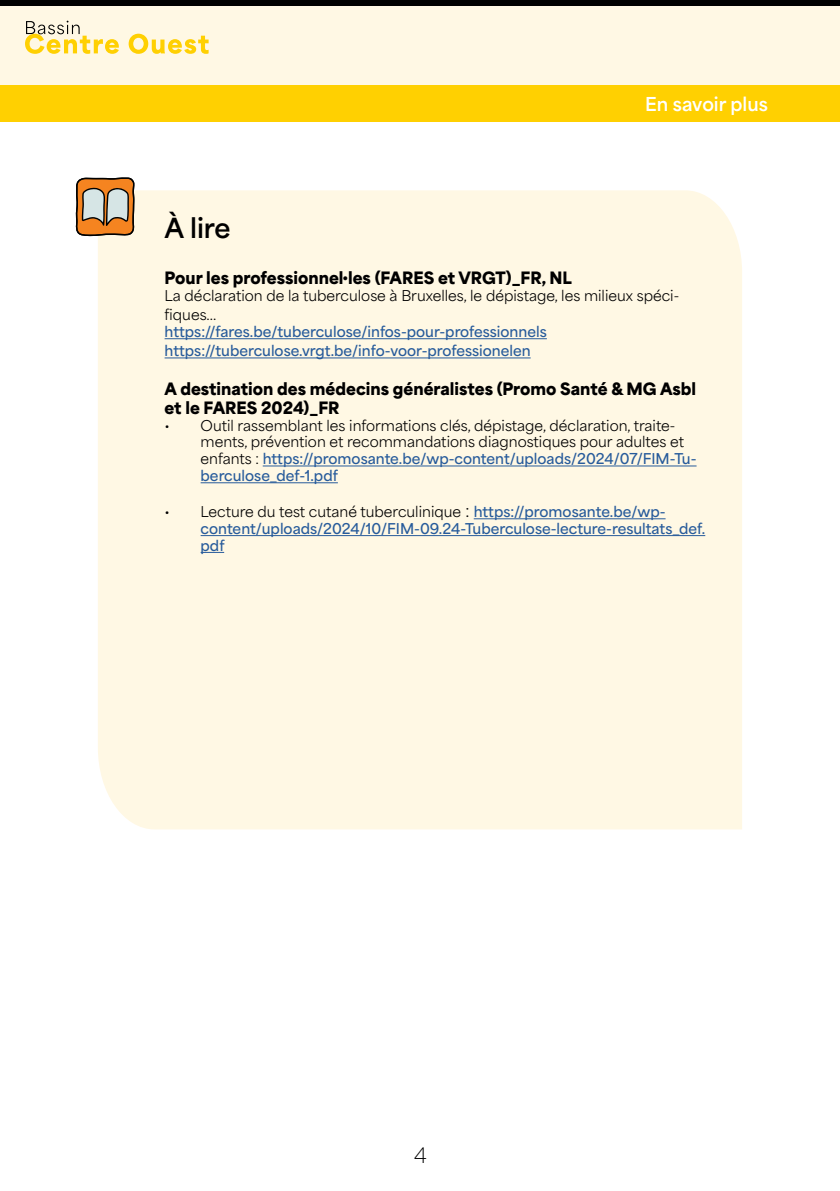
<style>
.page{position:relative;width:840px;height:1191px;background:#fff}
.page>*{position:absolute;margin:0;border:0;box-sizing:border-box;transform-origin:0 0}
.t1{font:700 26px "Area Normal";color:#000}
.t2{font:100 20px "Area Normal";color:#000}
.t3{font:700 18px "Area Normal";color:#fff}
.t4{font:900 16px/19.2px "Area Normal";color:#000}
.t5{font:14px/16.8px "Area Normal";color:#000}
.t6{font:600 14px/16.8px "Area Normal";color:#275b9b}
.s1{font-weight:600;color:#275b9b}
.s2{font-weight:400;color:#000}
.s3{font-weight:400;font-size:16px;color:#000}
</style>
<div class="page">
<div style="left:0;top:6px;width:839px;height:79px;background:#fff8e4"></div>
<div style="left:0;top:0;width:839px;height:6px;background:#000"></div>
<div style="left:0;top:85px;width:839px;height:36px;background:#ffd001"></div>
<svg style="left:25px;top:21px;width:183px;height:33px"></svg>
<div style="left:98px;top:190px;width:643px;height:639px;background:#fff8e4"></div>
<svg style="left:75px;top:177px;width:59px;height:59px"></svg>
<hr style="left:164px;top:338px;width:382px;height:1px;background:#275b9b">
<hr style="left:164px;top:357px;width:366px;height:1px;background:#275b9b">
<hr style="left:262px;top:465px;width:434px;height:1px;background:#275b9b">
<hr style="left:200px;top:482px;width:138px;height:1px;background:#275b9b">
<hr style="left:473px;top:518px;width:192px;height:1px;background:#275b9b">
<hr style="left:200px;top:535px;width:505px;height:1px;background:#275b9b">
<svg style="left:200px;top:552px;width:24px;height:1px"></svg>
<p class="t3" style="left:645px;top:87px;width:124px">En savoir plus</p>
<h1 class="t1" style="left:164px;top:204px;width:68px">À lire</h1>
<p class="t4" style="left:164px;top:267px;width:408px">Pour les professionnel·les (FARES et VRGT)_FR, NL</p>
<p class="t5" style="left:164px;top:284px;width:516px;line-height:19.2px">La déclaration de la tuberculose à Bruxelles, le dépistage, les milieux spéci&shy;fiques...</p>
<p class="t6" style="left:164px;top:320px;width:383px;line-height:19.2px">https://fares.be/tuberculose/infos-pour-professionnels https://tuberculose.vrgt.be/info-voor-professionelen</p>
<p class="t4" style="left:164px;top:377px;width:533px">A destination des médecins généralistes (Promo Santé &amp; MG Asbl et le FARES 2024)_FR</p>
<p class="t5" style="left:200px;top:415px;width:497px;text-indent:-36px">• Outil rassemblant les informations clés, dépistage, déclaration, traite&shy;ments, prévention et recommandations diagnostiques pour adultes et enfants : <span class="s1">https://promosante.be/wp-content/uploads/2024/07/FIM-Tu&shy;berculose_def-1.pdf</span></p>
<p class="t6" style="left:200px;top:502px;width:506px;text-indent:-36px"><span class="s2">• Lecture du test cutané tuberculinique</span> <span class="s3">:</span> https://promosante.be/wp&shy;content/uploads/2024/10/FIM-09.24-Tuberculose-lecture-resultats_def. pdf</p>
<h2 class="t2" style="left:414px;top:1138px;width:14px">4</h2>
</div>
